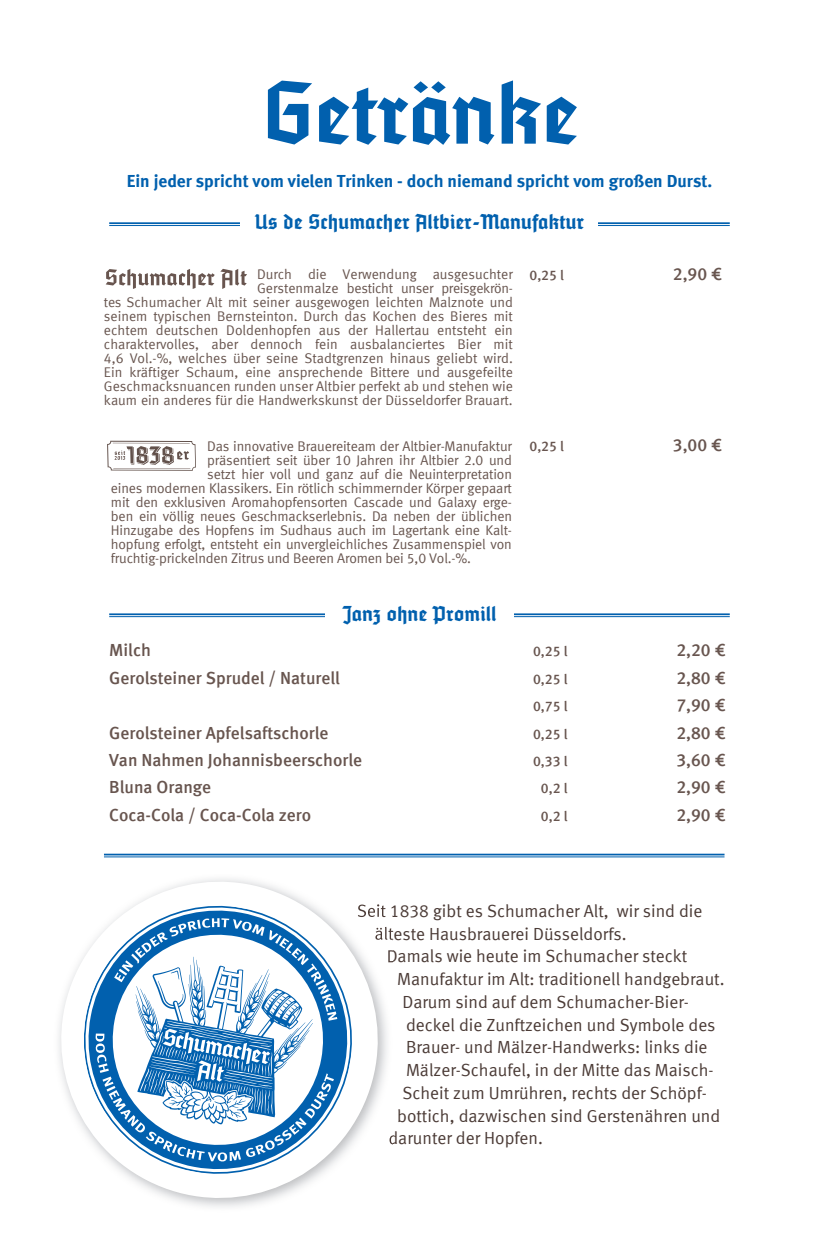
<style>
.page{position:relative;width:839px;height:1260px;background:#fff}
.page>*{position:absolute;margin:0;border:0;box-sizing:border-box;transform-origin:0 0}
.t1{font:700 87.5px "DS Tannenberg Spezial";color:#0160ae}
.t2{font:700 21px "DS Tannenberg Spezial";color:#0160ae}
.t3{font:17.5px/22.8px "Meta Normal LF";color:#4b3b36}
.t4{font:17.5px "Meta Medium LF";color:#68554f}
.t5{font:17.5px "Meta Bold LF";color:#0160ae}
.t6{font:14px/14px "Meta Normal LF";letter-spacing:-.01em;color:#68554f;text-align:right}
.t7{font:14px "Meta Medium LF";color:#68554f}
</style>
<div class="page">
<hr style="left:109px;top:222px;width:620px;height:2px;background:#0160ae">
<hr style="left:109px;top:225px;width:620px;height:1px;background:#0160ae">
<div style="left:241px;top:212px;width:357px;height:24px;background:#fff"></div>
<svg style="left:107px;top:440px;width:89px;height:31px"></svg>
<svg style="left:106px;top:269px;width:141px;height:20px"></svg>
<hr style="left:109px;top:613px;width:620px;height:2px;background:#0160ae">
<hr style="left:109px;top:616px;width:620px;height:1px;background:#0160ae">
<div style="left:325px;top:604px;width:188px;height:21px;background:#fff"></div>
<svg style="left:58px;top:878px;width:335px;height:329px"></svg>
<svg style="left:72px;top:893px;width:294px;height:294px"></svg>
<svg style="left:74px;top:904px;width:281px;height:274px"></svg>
<svg style="left:96px;top:918px;width:241px;height:244px"></svg>
<hr style="left:104px;top:854px;width:620px;height:1px;background:#0160ae">
<hr style="left:104px;top:857px;width:620px;height:1px;background:#0160ae">
<h1 class="t1" style="left:261px;top:75px;width:318px">Getränke</h1>
<p class="t5" style="left:127px;top:170px;width:587px">Ein jeder spricht vom vielen Trinken - doch niemand spricht vom großen Durst.</p>
<h2 class="t2" style="left:255px;top:213px;width:331px">Us de Schumacher Altbier-Manufaktur</h2>
<p class="t6" style="left:104px;top:267px;width:410px">Durch die Verwendung ausgesuchter<br>Gerstenmalze besticht unser preisgekrön-<br>tes Schumacher Alt mit seiner ausgewogen leichten Malznote und seinem typischen Bernsteinton. Durch das Kochen des Bieres mit echtem deutschen Doldenhopfen aus der Hallertau entsteht ein charaktervolles, aber dennoch fein ausbalanciertes Bier mit 4,6 Vol.-%, welches über seine Stadtgrenzen hinaus geliebt wird.<br>Ein kräftiger Schaum, eine ansprechende Bittere und ausgefeilte Geschmacksnuancen runden unser Altbier perfekt ab und stehen wie kaum ein anderes für die Handwerkskunst der Düsseldorfer Brauart.</p>
<p class="t7" style="left:529px;top:267px;width:36px">0,25 l</p>
<p class="t4" style="left:672px;top:264px;width:51px">2,90 €</p>
<p class="t6" style="left:207px;top:439px;width:306px">Das innovative Brauereiteam der Altbier-Manufaktur</p>
<p class="t6" style="left:207px;top:453px;width:306px">präsentiert seit über 10 Jahren ihr Altbier 2.0 und</p>
<p class="t6" style="left:207px;top:467px;width:306px">setzt hier voll und ganz auf die Neuinterpretation</p>
<p class="t6" style="left:111px;top:481px;width:402px">eines modernen Klassikers. Ein rötlich schimmernder Körper gepaart</p>
<p class="t6" style="left:111px;top:495px;width:402px">mit den exklusiven Aromahopfensorten Cascade und Galaxy erge-</p>
<p class="t6" style="left:111px;top:509px;width:402px">ben ein völlig neues Geschmackserlebnis. Da neben der üblichen</p>
<p class="t6" style="left:111px;top:523px;width:402px">Hinzugabe des Hopfens im Sudhaus auch im Lagertank eine Kalt-</p>
<p class="t6" style="left:111px;top:537px;width:402px">hopfung erfolgt, entsteht ein unvergleichliches Zusammenspiel von</p>
<p class="t6" style="left:111px;top:551px;width:361px">fruchtig-prickelnden Zitrus und Beeren Aromen bei 5,0 Vol.-%.</p>
<h2 class="t2" style="left:342px;top:604px;width:156px">Janz ohne Promill</h2>
<p class="t7" style="left:529px;top:438px;width:36px">0,25 l</p>
<p class="t4" style="left:672px;top:435px;width:51px">3,00 €</p>
<p class="t4" style="left:109px;top:640px;width:43px">Milch</p>
<p class="t7" style="left:533px;top:643px;width:36px">0,25 l</p>
<p class="t4" style="left:676px;top:640px;width:51px">2,20 €</p>
<p class="t4" style="left:109px;top:668px;width:232px">Gerolsteiner Sprudel / Naturell</p>
<p class="t7" style="left:533px;top:671px;width:36px">0,25 l</p>
<p class="t4" style="left:676px;top:668px;width:51px">2,80 €</p>
<p class="t7" style="left:533px;top:698px;width:36px">0,75 l</p>
<p class="t4" style="left:676px;top:695px;width:51px">7,90 €</p>
<p class="t4" style="left:109px;top:722px;width:221px">Gerolsteiner Apfelsaftschorle</p>
<p class="t7" style="left:533px;top:726px;width:36px">0,25 l</p>
<p class="t4" style="left:676px;top:722px;width:51px">2,80 €</p>
<p class="t4" style="left:109px;top:750px;width:254px">Van Nahmen Johannisbeerschorle</p>
<p class="t7" style="left:533px;top:753px;width:36px">0,33 l</p>
<p class="t4" style="left:676px;top:750px;width:51px">3,60 €</p>
<p class="t4" style="left:109px;top:777px;width:104px">Bluna Orange</p>
<p class="t7" style="left:541px;top:781px;width:28px">0,2 l</p>
<p class="t4" style="left:676px;top:777px;width:51px">2,90 €</p>
<p class="t4" style="left:109px;top:805px;width:203px">Coca-Cola / Coca-Cola zero</p>
<p class="t7" style="left:541px;top:808px;width:28px">0,2 l</p>
<p class="t4" style="left:676px;top:805px;width:51px">2,90 €</p>
<p class="t3" style="left:374px;top:899px;width:329px;text-indent:-18px">Seit 1838 gibt es Schumacher Alt, wir sind die älteste Hausbrauerei Düsseldorfs.</p>
<p class="t3" style="left:386px;top:945px;width:302px">Damals wie heute im Schumacher steckt</p>
<p class="t3" style="left:397px;top:967px;width:329px">Manufaktur im Alt: traditionell handgebraut.</p>
<p class="t3" style="left:402px;top:990px;width:288px">Darum sind auf dem Schumacher-Bier-</p>
<p class="t3" style="left:406px;top:1013px;width:311px">deckel die Zunftzeichen und Symbole des</p>
<p class="t3" style="left:406px;top:1036px;width:303px">Brauer- und Mälzer-Handwerks: links die</p>
<p class="t3" style="left:406px;top:1058px;width:309px">Mälzer-Schaufel, in der Mitte das Maisch-</p>
<p class="t3" style="left:402px;top:1081px;width:306px">Scheit zum Umrühren, rechts der Schöpf-</p>
<p class="t3" style="left:397px;top:1104px;width:324px">bottich, dazwischen sind Gerstenähren und</p>
<p class="t3" style="left:388px;top:1127px;width:156px">darunter der Hopfen.</p>
</div>
